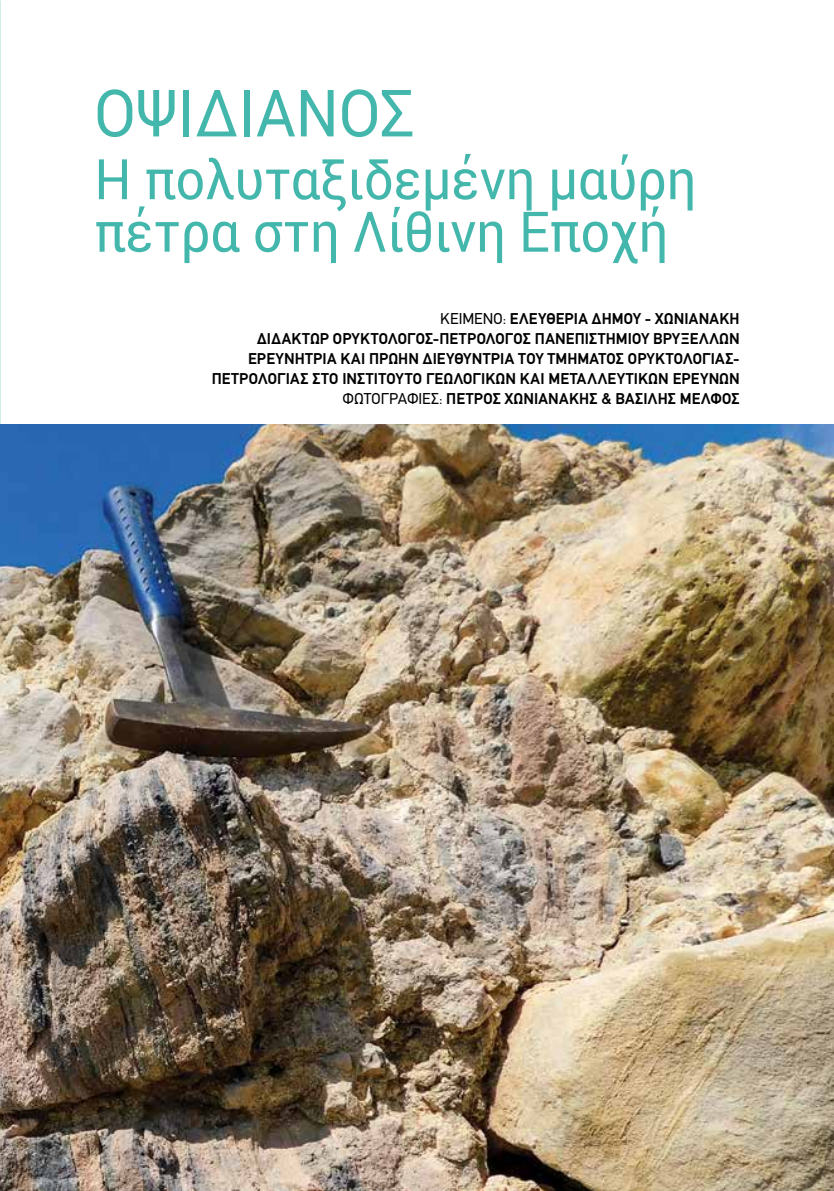
<style>
.page{position:relative;width:834px;height:1191px;background:#fff}
.page>*{position:absolute;margin:0;border:0;box-sizing:border-box;transform-origin:0 0}
.t1{font:65.27px "Roboto";color:#44b7ad;scale:.93 1}
.t2{font:56px/52.5px "Roboto";color:#44b7ad;scale:.93 1}
.t3{font:700 15.75px/19.8px "PF Din Text";letter-spacing:.02em;color:#000;text-align:right}
.s1{font-weight:400}
</style>
<div class="page">
<img style="left:0;top:424px;width:833px;height:767px">
<h1 class="t1" style="left:94px;top:67px;width:346px">ΟΨΙΔΙΑΝΟΣ</h1>
<h2 class="t2" style="left:94px;top:151px;width:648px">Η πολυταξιδεμένη μαύρη πέτρα στη Λίθινη Εποχή</h2>
<p class="t3" style="left:212px;top:309px;width:529px"><span class="s1">ΚΕΙΜΕΝΟ:</span> ΕΛΕΥΘΕΡΊΑ ΔΉΜΟΥ - ΧΩΝΙΑΝΆΚΗ<br>ΔΙΔΆΚΤΩΡ ΟΡΥΚΤΟΛΌΓΟΣ-ΠΕΤΡΟΛΌΓΟΣ ΠΑΝΕΠΙΣΤΗΜΊΟΥ ΒΡΥΞΕΛΛΏΝ ΕΡΕΥΝΉΤΡΙΑ ΚΑΙ ΠΡΏΗ Ν ΔΙΕΥΘΎΝΤΡΙΑ ΤΟΥ ΤΜΉΜΑΤΟΣ ΟΡΥΚΤΟΛΟΓΊΑΣ-ΠΕΤΡΟΛΟΓΊΑΣ ΣΤΟ ΙΝΣΤΙΤΟΎΤΟ ΓΕΩΛΟΓΙΚΏΝ ΚΑΙ ΜΕΤΑΛΛΕΥΤΙΚΏΝ ΕΡΕΥΝΏΝ <span class="s1">ΦΩΤΟΓΡΑΦΙΕΣ:</span> ΠΈΤΡΟΣ ΧΩΝΙΑΝΆΚΗΣ &amp; ΒΑΣΊΛΗΣ ΜΈΛΦΟΣ</p>
</div>
